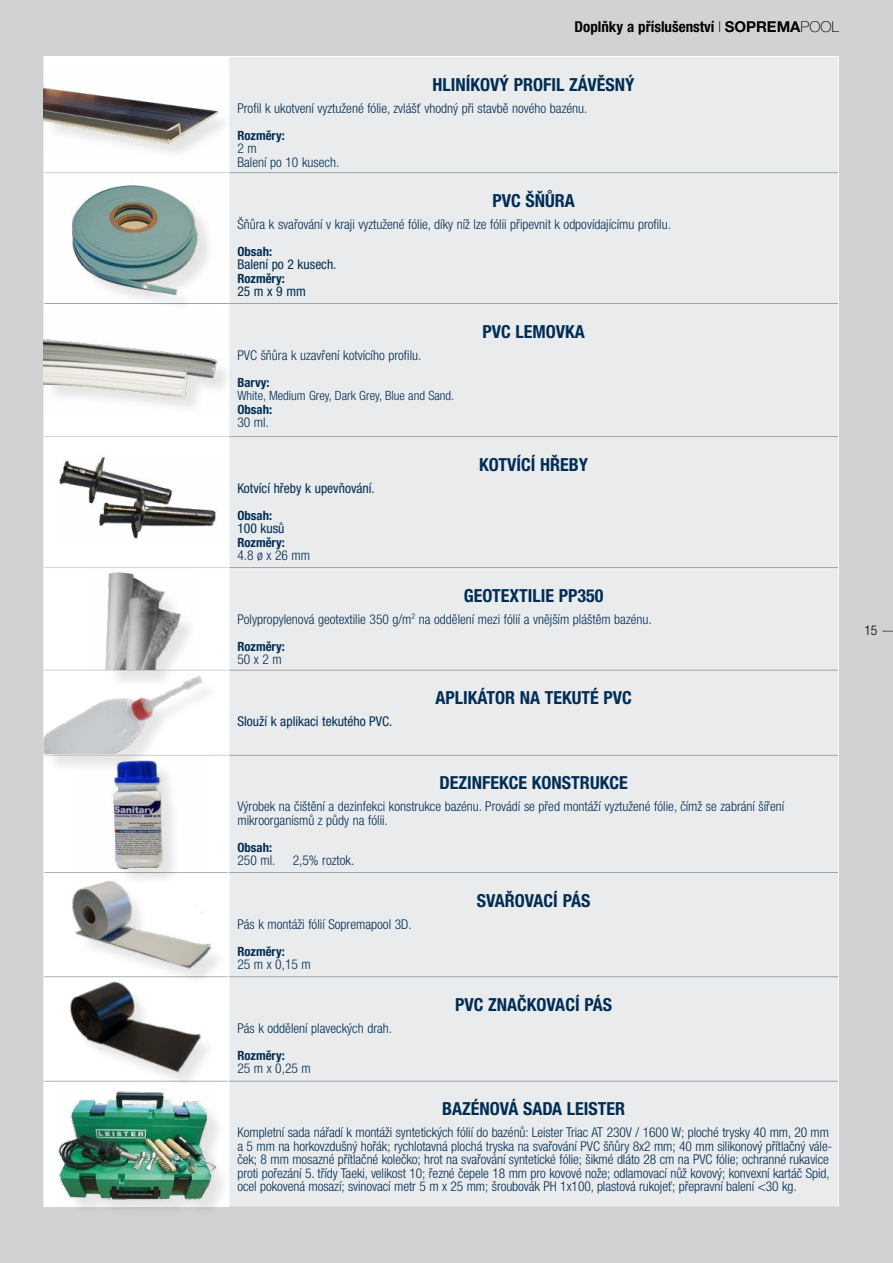
<style>
.page{position:relative;width:893px;height:1263px;background:#d1d2d4}
.page>*{position:absolute;margin:0;border:0;box-sizing:border-box;transform-origin:0 0}
.t1{font:700 condensed 18px "Helvetica Neue LT Pro";color:#002d55}
.t2{font:700 condensed 15px "Helvetica Neue LT Pro";color:#000}
.t3{font:300 condensed 13.5px/13.5px "Helvetica Neue LT Pro";color:#002d55}
.t4{font:condensed 13.5px "Helvetica Neue LT Pro";color:#002d55}
.t5{font:300 condensed 13.5px "Helvetica Neue LT Pro";color:#000}
.t6{font:700 condensed 12.75px "Helvetica Neue LT Pro";color:#002d55}
.t7{font:300 condensed 12.75px "Helvetica Neue LT Pro";color:#002d55}
.s1{font-weight:100;font-stretch:expanded}
.s2{font-stretch:normal}
.s3{font-weight:100;font-stretch:normal}
</style>
<div class="page">
<div style="left:44px;top:57px;width:185px;height:116px;background:#fff"></div>
<div style="left:230px;top:57px;width:608px;height:1149px;background:#eaebec"></div>
<div style="left:44px;top:173px;width:185px;height:130px;background:#fff"></div>
<div style="left:44px;top:303px;width:185px;height:134px;background:#fff"></div>
<div style="left:45px;top:437px;width:184px;height:769px;background:#fff"></div>
<hr style="left:44px;top:437px;width:1px;height:130px;background:#fff">
<hr style="left:44px;top:567px;width:1px;height:103px;background:#fff">
<hr style="left:44px;top:670px;width:1px;height:85px;background:#fff">
<hr style="left:44px;top:755px;width:1px;height:117px;background:#fff">
<hr style="left:44px;top:872px;width:1px;height:105px;background:#fff">
<hr style="left:44px;top:1081px;width:1px;height:125px;background:#fff">
<hr style="left:838px;top:57px;width:1px;height:116px;background:#fff">
<hr style="left:44px;top:1206px;width:185px;height:1px;background:#fff">
<hr style="left:44px;top:303px;width:185px;height:1px;background:#9da5ab">
<hr style="left:44px;top:436px;width:185px;height:1px;background:#ced4d7">
<hr style="left:44px;top:567px;width:185px;height:1px;background:#ced4d7">
<hr style="left:44px;top:755px;width:185px;height:1px;background:#ced4d7">
<hr style="left:44px;top:1081px;width:185px;height:1px;background:#afb1b3">
<hr style="left:44px;top:872px;width:185px;height:1px;background:#afb1b3">
<hr style="left:229px;top:173px;width:1px;height:130px;background:#fff">
<hr style="left:229px;top:304px;width:1px;height:133px;background:#fff">
<hr style="left:229px;top:437px;width:1px;height:130px;background:#fff">
<hr style="left:229px;top:567px;width:1px;height:103px;background:#fff">
<hr style="left:229px;top:670px;width:1px;height:85px;background:#fff">
<hr style="left:229px;top:755px;width:1px;height:117px;background:#fff">
<hr style="left:229px;top:872px;width:1px;height:105px;background:#fff">
<hr style="left:229px;top:977px;width:1px;height:104px;background:#fff">
<hr style="left:229px;top:1081px;width:1px;height:125px;background:#fff">
<hr style="left:838px;top:173px;width:1px;height:130px;background:#fff">
<hr style="left:838px;top:303px;width:1px;height:134px;background:#fff">
<hr style="left:838px;top:437px;width:1px;height:130px;background:#fff">
<hr style="left:838px;top:567px;width:1px;height:103px;background:#fff">
<hr style="left:838px;top:670px;width:1px;height:85px;background:#fff">
<hr style="left:838px;top:755px;width:1px;height:117px;background:#fff">
<hr style="left:838px;top:872px;width:1px;height:105px;background:#fff">
<hr style="left:838px;top:977px;width:1px;height:104px;background:#fff">
<hr style="left:838px;top:1081px;width:1px;height:125px;background:#fff">
<hr style="left:229px;top:303px;width:609px;height:1px;background:#9da5ab">
<hr style="left:229px;top:436px;width:609px;height:1px;background:#9da5ab">
<hr style="left:229px;top:567px;width:609px;height:1px;background:#9da5ab">
<hr style="left:229px;top:670px;width:609px;height:1px;background:#9da5ab">
<hr style="left:229px;top:755px;width:609px;height:1px;background:#9da5ab">
<hr style="left:229px;top:872px;width:609px;height:1px;background:#9da5ab">
<hr style="left:229px;top:976px;width:609px;height:1px;background:#9da5ab">
<hr style="left:229px;top:1081px;width:609px;height:1px;background:#9da5ab">
<hr style="left:44px;top:172px;width:185px;height:1px;background:#ced4d7">
<hr style="left:229px;top:172px;width:609px;height:1px;background:#9da5ab">
<hr style="left:44px;top:56px;width:185px;height:1px;background:#fff">
<hr style="left:229px;top:56px;width:610px;height:1px;background:#fff">
<hr style="left:229px;top:57px;width:1px;height:116px;background:#fff">
<div style="left:45px;top:91px;width:191px;height:71px;background:#000;opacity:.1"></div>
<img style="left:44px;top:87px;width:180px;height:68px">
<div style="left:74px;top:188px;width:142px;height:125px;background:#000;opacity:.1"></div>
<img style="left:71px;top:185px;width:145px;height:115px">
<div style="left:45px;top:342px;width:189px;height:73px;background:#000;opacity:.1"></div>
<img style="left:44px;top:311px;width:177px;height:104px">
<img style="left:55px;top:455px;width:164px;height:91px">
<div style="left:45px;top:680px;width:174px;height:93px;background:#000;opacity:.1"></div>
<img style="left:44px;top:670px;width:186px;height:84px">
<img style="left:73px;top:756px;width:135px;height:116px">
<img style="left:44px;top:874px;width:186px;height:104px">
<div style="left:61px;top:1093px;width:173px;height:125px;background:#000;opacity:.1"></div>
<img style="left:58px;top:1083px;width:157px;height:125px">
<div style="left:108px;top:575px;width:90px;height:114px;background:#000;opacity:.1"></div>
<img style="left:89px;top:568px;width:104px;height:102px">
<div style="left:72px;top:985px;width:145px;height:105px;background:#000;opacity:.1"></div>
<img style="left:44px;top:977px;width:176px;height:104px">
<p class="t2" style="left:574px;top:18px;width:266px">Doplňky a příslušenství <span class="s1">l</span> <span class="s2">SOPREMA</span><span class="s3">POOL</span></p>
<h1 class="t1" style="left:433px;top:73px;width:204px">HLINÍKOVÝ PROFIL ZÁVĚSNÝ</h1>
<p class="t3" style="left:237px;top:101px;width:351px">Profil k ukotvení vyztužené fólie, zvlášť vhodný při stavbě nového bazénu.</p>
<p class="t6" style="left:237px;top:127px;width:49px">Rozměry:</p>
<p class="t3" style="left:237px;top:142px;width:103px">2 m<br>Balení po 10 kusech.</p>
<h1 class="t1" style="left:492px;top:189px;width:84px">PVC ŠŇŮRA</h1>
<p class="t3" style="left:237px;top:217px;width:435px">Šňůra k svařování v kraji vyztužené fólie, díky níž lze fólii připevnit k odpovídajícímu profilu.</p>
<p class="t6" style="left:237px;top:243px;width:36px">Obsah:</p>
<p class="t4" style="left:237px;top:257px;width:101px">Balení po 2 kusech.</p>
<p class="t6" style="left:237px;top:270px;width:49px">Rozměry:</p>
<p class="t4" style="left:237px;top:284px;width:70px">25 m x 9 mm</p>
<h1 class="t1" style="left:482px;top:320px;width:104px">PVC LEMOVKA</h1>
<p class="t3" style="left:237px;top:348px;width:185px">PVC šňůra k uzavření kotvícího profilu.</p>
<p class="t6" style="left:237px;top:374px;width:34px">Barvy:</p>
<p class="t7" style="left:237px;top:388px;width:218px">White, Medium Grey, Dark Grey, Blue and Sand.</p>
<p class="t6" style="left:237px;top:401px;width:36px">Obsah:</p>
<p class="t3" style="left:237px;top:415px;width:33px">30 ml.</p>
<h1 class="t1" style="left:479px;top:453px;width:110px">KOTVÍCÍ HŘEBY</h1>
<p class="t4" style="left:237px;top:480px;width:139px">Kotvící hřeby k upevňování.</p>
<p class="t6" style="left:237px;top:507px;width:36px">Obsah:</p>
<p class="t4" style="left:237px;top:521px;width:48px">100 kusů</p>
<p class="t6" style="left:237px;top:534px;width:49px">Rozměry:</p>
<p class="t3" style="left:237px;top:548px;width:74px">4.8 ø x 26 mm</p>
<h1 class="t1" style="left:464px;top:584px;width:141px">GEOTEXTILIE PP350</h1>
<p class="t3" style="left:237px;top:612px;width:416px">Polypropylenová geotextilie 350 g/m<sup>2</sup> na oddělení mezi fólií a vnějším pláštěm bazénu.</p>
<p class="t6" style="left:237px;top:638px;width:49px">Rozměry:</p>
<p class="t3" style="left:237px;top:652px;width:46px">50 x 2 m</p>
<h1 class="t1" style="left:435px;top:687px;width:198px">APLIKÁTOR NA TEKUTÉ PVC</h1>
<p class="t4" style="left:237px;top:714px;width:156px">Slouží k aplikaci tekutého PVC.</p>
<h1 class="t1" style="left:440px;top:772px;width:190px">DEZINFEKCE KONSTRUKCE</h1>
<p class="t3" style="left:237px;top:800px;width:548px">Výrobek na čištění a dezinfekci konstrukce bazénu. Provádí se před montáží vyztužené fólie, čímž se zabrání šíření mikroorganismů z půdy na fólii.</p>
<p class="t6" style="left:237px;top:840px;width:36px">Obsah:</p>
<p class="t3" style="left:237px;top:854px;width:39px">250 ml.</p>
<p class="t3" style="left:293px;top:854px;width:63px">2,5% roztok.</p>
<h1 class="t1" style="left:477px;top:889px;width:115px">SVAŘOVACÍ PÁS</h1>
<p class="t3" style="left:237px;top:917px;width:176px">Pás k montáži fólií Sopremapool 3D.</p>
<p class="t6" style="left:237px;top:943px;width:49px">Rozměry:</p>
<p class="t3" style="left:237px;top:957px;width:75px">25 m x 0,15 m</p>
<h1 class="t1" style="left:455px;top:993px;width:158px">PVC ZNAČKOVACÍ PÁS</h1>
<p class="t3" style="left:237px;top:1021px;width:156px">Pás k oddělení plaveckých drah.</p>
<p class="t6" style="left:237px;top:1047px;width:49px">Rozměry:</p>
<p class="t3" style="left:237px;top:1062px;width:75px">25 m x 0,25 m</p>
<h1 class="t1" style="left:442px;top:1098px;width:185px">BAZÉNOVÁ SADA LEISTER</h1>
<p class="t3" style="left:237px;top:1126px;width:596px">Kompletní sada nářadí k montáži syntetických fólií do bazénů: Leister Triac AT 230V / 1600 W; ploché trysky 40 mm, 20 mm a 5 mm na horkovzdušný hořák; rychlotavná plochá tryska na svařování PVC šňůry 8x2 mm; 40 mm silikonový přítlačný vále&shy;ček; 8 mm mosazné přítlačné kolečko; hrot na svařování syntetické fólie; šikmé dláto 28 cm na PVC fólie; ochranné rukavice proti pořezání 5. třídy Taeki, velikost 10; řezné čepele 18 mm pro kovové nože; odlamovací nůž kovový; konvexní kartáč Spid, ocel pokovená mosazí; svinovací metr 5 m x 25 mm; šroubovák PH 1x100, plastová rukojeť; přepravní balení &lt;30 kg.</p>
<p class="t5" style="left:858px;top:622px;width:14px">15</p>
<p class="t5" style="left:864px;top:622px;width:14px">15</p>
</div>
